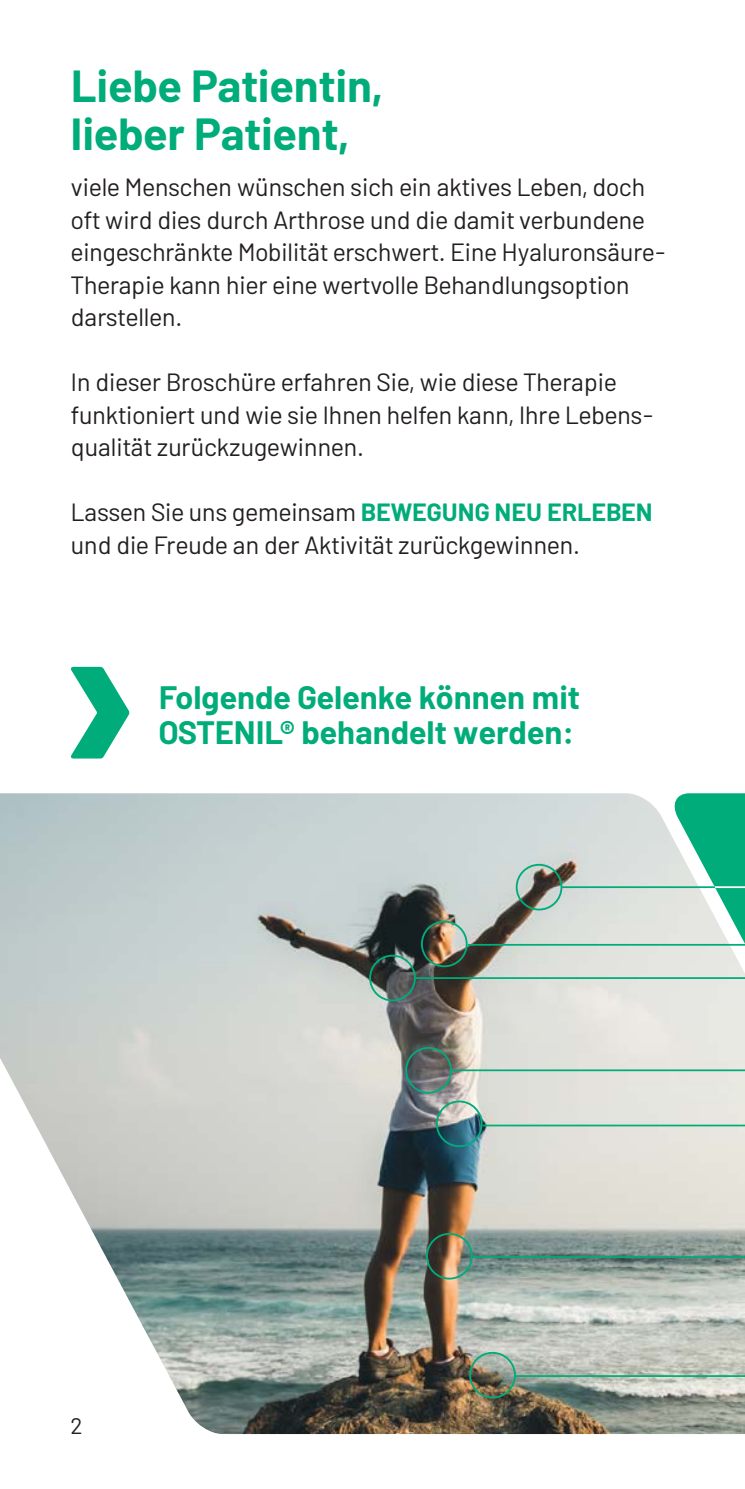
<style>
.page{position:relative;width:745px;height:1489px;background:#fff}
.page>*{position:absolute;margin:0;border:0;box-sizing:border-box;transform-origin:0 0}
.t1{font:700 45px/47.8px "Barlow";color:#00ac79}
.t2{font:700 32.5px/34.5px "Barlow";color:#00ac79}
.t3{font:25px/32.5px "Barlow";color:#231f20}
.t4{font:22.5px "Barlow";color:#231f20}
.s1{font-weight:700;color:#00ac79}
</style>
<div class="page">
<img style="left:0;top:793px;width:664px;height:640px">
<div style="left:426px;top:1232px;width:46px;height:47px;border:2px solid #00ac79;border-radius:50%"></div>
<div style="left:435px;top:1100px;width:47px;height:47px;border:2px solid #00ac79;border-radius:50%"></div>
<div style="left:369px;top:954px;width:46px;height:47px;border:2px solid #00ac79;border-radius:50%"></div>
<div style="left:420px;top:920px;width:47px;height:47px;border:2px solid #00ac79;border-radius:50%"></div>
<div style="left:405px;top:1046px;width:46px;height:47px;border:2px solid #00ac79;border-radius:50%"></div>
<div style="left:515px;top:863px;width:47px;height:47px;border:2px solid #00ac79;border-radius:50%"></div>
<div style="left:469px;top:1351px;width:46px;height:47px;border:2px solid #00ac79;border-radius:50%"></div>
<hr style="left:561px;top:886px;width:183px;height:2px;background:#00ac79">
<hr style="left:467px;top:943px;width:277px;height:2px;background:#00ac79">
<hr style="left:415px;top:977px;width:329px;height:1px;background:#00ac79">
<hr style="left:450px;top:1069px;width:294px;height:2px;background:#00ac79">
<hr style="left:482px;top:1124px;width:262px;height:2px;background:#00ac79">
<hr style="left:472px;top:1256px;width:272px;height:1px;background:#00ac79">
<hr style="left:515px;top:1374px;width:229px;height:2px;background:#00ac79">
<svg style="left:664px;top:793px;width:80px;height:641px;background:#bad1c5"></svg>
<hr style="left:670px;top:886px;width:74px;height:2px;background:#fff">
<hr style="left:670px;top:943px;width:74px;height:1px;background:#fff">
<svg style="left:71px;top:666px;width:58px;height:92px"></svg>
<h1 class="t1" style="left:71px;top:59px;width:312px">Liebe Patientin, lieber Patient,</h1>
<p class="t3" style="left:71px;top:169px;width:596px">viele Menschen wünschen sich ein aktives Leben, doch oft wird dies durch Arthrose und die damit verbundene eingeschränkte Mobilität erschwert. Eine Hyaluronsäure-Therapie kann hier eine wertvolle Behandlungsoption darstellen.</p>
<p class="t3" style="left:71px;top:364px;width:583px">In dieser Broschüre erfahren Sie, wie diese Therapie funktioniert und wie sie Ihnen helfen kann, Ihre Lebens&shy;qualität zurückzugewinnen.</p>
<p class="t3" style="left:71px;top:494px;width:583px">Lassen Sie uns gemeinsam <span class="s1">BEWEGUNG NEU ERLEBEN </span>und die Freude an der Aktivität zurückgewinnen.</p>
<h2 class="t2" style="left:159px;top:677px;width:422px">Folgende Gelenke können mit<br>OSTENIL® behandelt werden:</h2>
<p class="t4" style="left:71px;top:1409px;width:13px">2</p>
</div>
